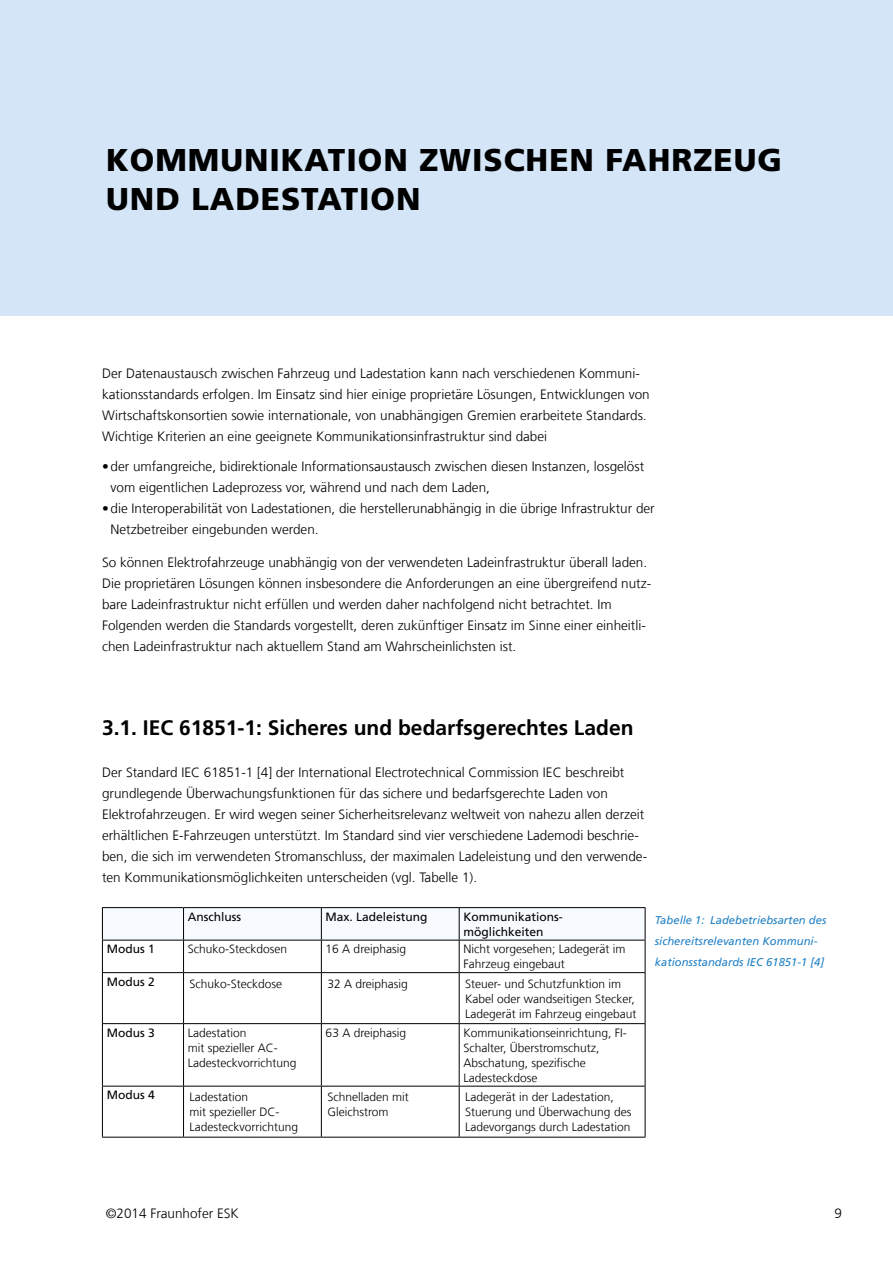
<style>
.page{position:relative;width:893px;height:1263px;background:#fff}
.page>*{position:absolute;margin:0;border:0;box-sizing:border-box;transform-origin:0 0}
.t1{font:900 31.5px/39px "Frutiger LT Com";letter-spacing:.03em;color:#000}
.t2{font:700 21px "Frutiger LT Com";color:#000}
.t3{font:300 13.5px/21px "Frutiger LT Com";color:#000}
.t4{font:300 12px/15px "Frutiger LT Com";color:#000}
.t5{font:12px/15px "Frutiger LT Com";color:#000}
.t6{font:italic 11.25px/21px "Frutiger LT Com";color:#2281c4}
</style>
<div class="page">
<svg style="left:103px;top:908px;width:542px;height:32px"></svg>
<hr style="left:102px;top:907px;width:82px;height:1px;background:#000">
<hr style="left:102px;top:908px;width:1px;height:32px;background:#000">
<hr style="left:184px;top:907px;width:137px;height:1px;background:#000">
<hr style="left:183px;top:908px;width:1px;height:32px;background:#000">
<hr style="left:321px;top:907px;width:138px;height:1px;background:#000">
<hr style="left:321px;top:908px;width:1px;height:32px;background:#000">
<hr style="left:459px;top:907px;width:186px;height:1px;background:#000">
<hr style="left:459px;top:908px;width:1px;height:32px;background:#000">
<hr style="left:645px;top:908px;width:1px;height:32px;background:#000">
<hr style="left:102px;top:940px;width:82px;height:1px;background:#000">
<hr style="left:102px;top:940px;width:1px;height:32px;background:#000">
<hr style="left:184px;top:940px;width:137px;height:1px;background:#000">
<hr style="left:183px;top:940px;width:1px;height:32px;background:#000">
<hr style="left:321px;top:940px;width:138px;height:1px;background:#000">
<hr style="left:321px;top:940px;width:1px;height:32px;background:#000">
<hr style="left:459px;top:940px;width:186px;height:1px;background:#000">
<hr style="left:459px;top:940px;width:1px;height:32px;background:#000">
<hr style="left:645px;top:940px;width:1px;height:32px;background:#000">
<hr style="left:102px;top:972px;width:82px;height:1px;background:#000">
<hr style="left:102px;top:973px;width:1px;height:50px;background:#000">
<hr style="left:184px;top:972px;width:137px;height:1px;background:#000">
<hr style="left:183px;top:973px;width:1px;height:50px;background:#000">
<hr style="left:321px;top:972px;width:138px;height:1px;background:#000">
<hr style="left:321px;top:973px;width:1px;height:50px;background:#000">
<hr style="left:459px;top:972px;width:186px;height:1px;background:#000">
<hr style="left:459px;top:973px;width:1px;height:50px;background:#000">
<hr style="left:645px;top:973px;width:1px;height:50px;background:#000">
<hr style="left:102px;top:1023px;width:82px;height:1px;background:#000">
<hr style="left:102px;top:1024px;width:1px;height:62px;background:#000">
<hr style="left:184px;top:1023px;width:137px;height:1px;background:#000">
<hr style="left:183px;top:1024px;width:1px;height:62px;background:#000">
<hr style="left:321px;top:1023px;width:138px;height:1px;background:#000">
<hr style="left:321px;top:1024px;width:1px;height:62px;background:#000">
<hr style="left:459px;top:1023px;width:186px;height:1px;background:#000">
<hr style="left:459px;top:1024px;width:1px;height:62px;background:#000">
<hr style="left:645px;top:1024px;width:1px;height:62px;background:#000">
<hr style="left:102px;top:1086px;width:82px;height:1px;background:#000">
<hr style="left:102px;top:1086px;width:1px;height:51px;background:#000">
<hr style="left:184px;top:1086px;width:137px;height:1px;background:#000">
<hr style="left:183px;top:1086px;width:1px;height:51px;background:#000">
<hr style="left:321px;top:1086px;width:138px;height:1px;background:#000">
<hr style="left:321px;top:1086px;width:1px;height:51px;background:#000">
<hr style="left:459px;top:1086px;width:186px;height:1px;background:#000">
<hr style="left:459px;top:1086px;width:1px;height:51px;background:#000">
<hr style="left:645px;top:1086px;width:1px;height:51px;background:#000">
<hr style="left:102px;top:1137px;width:82px;height:1px;background:#000">
<hr style="left:184px;top:1137px;width:137px;height:1px;background:#000">
<hr style="left:321px;top:1137px;width:138px;height:1px;background:#000">
<hr style="left:459px;top:1137px;width:186px;height:1px;background:#000">
<div style="left:0;top:0;width:893px;height:315px;background:#d3e5f7"></div>
<h1 class="t1" style="left:106px;top:140px;width:674px">KOMMUNIKATION ZWISCHEN FAHRZEUG<br>UND LADESTATION</h1>
<p class="t3" style="left:102px;top:363px;width:549px">Der Datenaustausch zwischen Fahrzeug und Ladestation kann nach verschiedenen Kommuni&shy;kationsstandards erfolgen. Im Einsatz sind hier einige proprietäre Lösungen, Entwicklungen von Wirtschaftskonsortien sowie internationale, von unabhängigen Gremien erarbeitete Standards.<br>Wichtige Kriterien an eine geeignete Kommunikationsinfrastruktur sind dabei</p>
<p class="t3" style="left:111px;top:455px;width:535px;text-indent:-9px">•der umfangreiche, bidirektionale Informationsaustausch zwischen diesen Instanzen, losgelöst vom eigentlichen Ladeprozess vor, während und nach dem Laden,</p>
<p class="t3" style="left:111px;top:497px;width:546px;text-indent:-9px">•die Interoperabilität von Ladestationen, die herstellerunabhängig in die übrige Infrastruktur der<br>Netzbetreiber eingebunden werden.</p>
<p class="t3" style="left:102px;top:552px;width:551px">So können Elektrofahrzeuge unabhängig von der verwendeten Ladeinfrastruktur überall laden.<br>Die proprietären Lösungen können insbesondere die Anforderungen an eine übergreifend nutz&shy;bare Ladeinfrastruktur nicht erfüllen und werden daher nachfolgend nicht betrachtet. Im Folgenden werden die Standards vorgestellt, deren zukünftiger Einsatz im Sinne einer einheitli&shy;chen Ladeinfrastruktur nach aktuellem Stand am Wahrscheinlichsten ist.</p>
<h2 class="t2" style="left:102px;top:715px;width:533px">3.1. IEC 61851-1: Sicheres und bedarfsgerechtes Laden</h2>
<p class="t3" style="left:102px;top:762px;width:547px">Der Standard IEC 61851-1 [4] der International Electrotechnical Commission IEC beschreibt grundlegende Überwachungsfunktionen für das sichere und bedarfsgerechte Laden von Elektrofahrzeugen. Er wird wegen seiner Sicherheitsrelevanz weltweit von nahezu allen derzeit erhältlichen E-Fahrzeugen unterstützt. Im Standard sind vier verschiedene Lademodi beschrie&shy;ben, die sich im verwendeten Stromanschluss, der maximalen Ladeleistung und den verwende&shy;ten Kommunikationsmöglichkeiten unterscheiden (vgl. Tabelle 1).</p>
<p class="t5" style="left:188px;top:909px;width:55px">Anschluss</p>
<p class="t5" style="left:326px;top:909px;width:104px">Max. Ladeleistung</p>
<p class="t5" style="left:463px;top:909px;width:101px">Kommunikations&shy;möglichkeiten</p>
<p class="t5" style="left:107px;top:942px;width:50px">Modus 1</p>
<p class="t4" style="left:188px;top:942px;width:101px">Schuko-Steckdosen</p>
<p class="t4" style="left:326px;top:942px;width:82px">16 A dreiphasig</p>
<p class="t4" style="left:463px;top:942px;width:164px">Nicht vorgesehen; Ladegerät im<br>Fahrzeug eingebaut</p>
<p class="t5" style="left:107px;top:974px;width:50px">Modus 2</p>
<p class="t4" style="left:190px;top:976px;width:94px">Schuko-Steckdose</p>
<p class="t4" style="left:327px;top:976px;width:82px">32 A dreiphasig</p>
<p class="t4" style="left:465px;top:976px;width:173px">Steuer- und Schutzfunktion im<br>Kabel oder wandseitigen Stecker,<br>Ladegerät im Fahrzeug eingebaut</p>
<p class="t5" style="left:107px;top:1025px;width:50px">Modus 3</p>
<p class="t4" style="left:188px;top:1025px;width:110px">Ladestation<br>mit spezieller AC-<br>Ladesteckvorrichtung</p>
<p class="t4" style="left:326px;top:1025px;width:82px">63 A dreiphasig</p>
<p class="t4" style="left:463px;top:1025px;width:165px">Kommunikationseinrichtung, FI-<br>Schalter, Überstromschutz,<br>Abschatung, spezifische<br>Ladesteckdose</p>
<p class="t5" style="left:107px;top:1088px;width:50px">Modus 4</p>
<p class="t4" style="left:190px;top:1089px;width:110px">Ladestation<br>mit spezieller DC-<br>Ladesteckvorrichtung</p>
<p class="t4" style="left:327px;top:1089px;width:83px">Schnelladen mit<br>Gleichstrom</p>
<p class="t4" style="left:465px;top:1089px;width:168px">Ladegerät in der Ladestation,<br>Stuerung und Überwachung des<br>Ladevorgangs durch Ladestation</p>
<p class="t6" style="left:655px;top:910px;width:173px">Tabelle 1: Ladebetriebsarten des sichereitsrelevanten Kommuni&shy;kationsstandards IEC 61851-1 [4]</p>
<p class="t3" style="left:106px;top:1203px;width:135px">©2014 Fraunhofer ESK</p>
<p class="t3" style="left:834px;top:1203px;width:9px">9</p>
</div>
